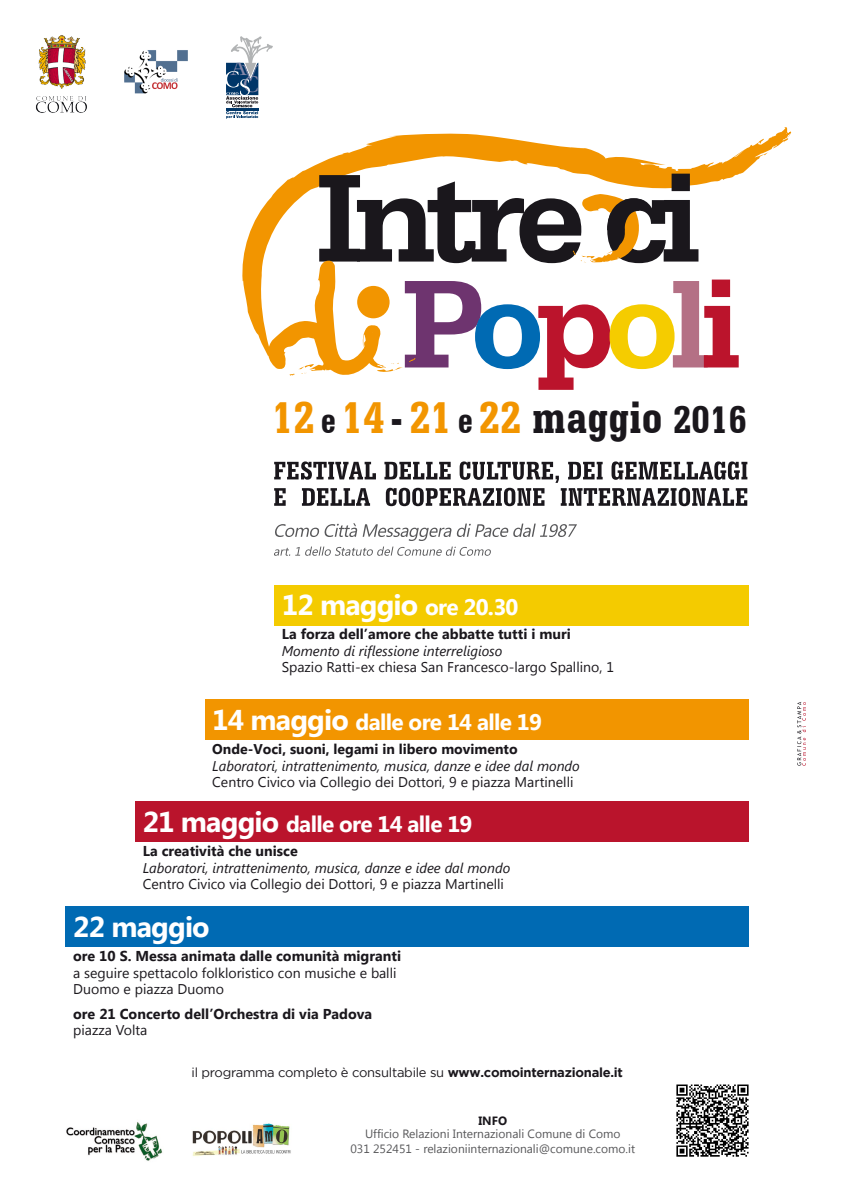
<style>
.page{position:relative;width:842px;height:1191px;background:#fff}
.page>*{position:absolute;margin:0;border:0;box-sizing:border-box;transform-origin:0 0}
.t1{font:700 132.4px/105.9px "Serifa BT";letter-spacing:-.07em;color:#1a171c}
.t2{font:700 condensed 46.9px "Serifa BT";color:#f29500}
.t3{font:700 28.6px "Segoe UI";letter-spacing:-.03em;color:#fff}
.t4{font:300 25.3px "Garamond";color:#8687a8}
.t5{font:700 22.5px "Segoe UI";letter-spacing:-.03em;color:#fff}
.t6{font:700 14.3px "Segoe UI";color:#1a171c}
.t7{font:italic 14.1px "Segoe UI";color:#1a171c}
.t8{font:14.1px "Segoe UI Symbol";color:#1a171c}
.t9{font:700 14.1px "Segoe UI";color:#1a171c}
.t10{font:13px "Gotham";letter-spacing:-.02em;color:#1a171c}
.t11{font:12px "Segoe UI Symbol";color:#58585a}
.t12{font:700 12px "Segoe UI";color:#1a171c}
.s1{color:#6e346f}
.s2{color:#006ab3}
.s3{color:#bb142c}
.s4{color:#f5cc00}
.s5{color:#b47085}
.s6{font-size:38px;color:#1a171c}
.s7{color:#1a171c}
.s8{font-size:40.5px;color:#1a171c}
.s9{font-size:22.5px}
.s10{font-size:28.6px}
.s11{font-weight:700}
</style>
<div class="page">
<svg style="left:226px;top:36px;width:47px;height:83px"></svg>
<img style="left:124px;top:50px;width:64px;height:44px">
<img style="left:35px;top:35px;width:52px;height:78px">
<svg style="left:242px;top:127px;width:549px;height:229px"></svg>
<svg style="left:409px;top:358px;width:7px;height:4px"></svg>
<svg style="left:268px;top:257px;width:135px;height:119px"></svg>
<div style="left:357px;top:286px;width:33px;height:32px;background:#f29500;border-radius:50%"></div>
<svg style="left:573px;top:193px;width:71px;height:70px"></svg>
<svg style="left:274px;top:523px;width:303px;height:33px"></svg>
<svg style="left:274px;top:461px;width:473px;height:45px"></svg>
<div style="left:66px;top:906px;width:776px;height:41px;background:#006ab3"></div>
<div style="left:135px;top:801px;width:707px;height:41px;background:#ba142c"></div>
<div style="left:205px;top:699px;width:637px;height:40px;background:#f29500"></div>
<div style="left:275px;top:585px;width:567px;height:40px;background:#f4cb00"></div>
<div style="left:750px;top:549px;width:92px;height:427px;background:#fff"></div>
<svg style="left:797px;top:702px;width:9px;height:63px"></svg>
<img style="left:192px;top:1123px;width:99px;height:33px">
<img style="left:66px;top:1122px;width:97px;height:39px">
<img style="left:676px;top:1084px;width:73px;height:73px">
<h3 class="t4" style="left:231px;top:53px;width:18px">A</h3>
<h3 class="t4" style="left:242px;top:64px;width:18px">CV</h3>
<h1 class="t1" style="left:402px;top:161px;width:341px;text-indent:-85px">Intre ci<br><span class="s1">P</span><span class="s2">o</span><span class="s3">p</span><span class="s4">o</span><span class="s5">l</span><span class="s3">i</span></h1>
<h2 class="t2" style="left:272px;top:389px;width:476px">12 <span class="s6">e</span> 14 <span class="s7">-</span> 21 <span class="s6">e</span> 22 <span class="s7">maggio</span> <span class="s8">2016</span></h2>
<h3 class="t3" style="left:282px;top:584px;width:238px">12 maggio <span class="s9">ore 20.30</span></h3>
<p class="t6" style="left:282px;top:624px;width:291px">La forza dell’amore che abbatte tutti i muri</p>
<p class="t7" style="left:282px;top:641px;width:222px">Momento di riflessione interreligioso</p>
<p class="t8" style="left:314px;top:656px;width:39px">□ ▼▼</p>
<p class="t8" style="left:466px;top:656px;width:53px">■ ▲□●</p>
<p class="t8" style="left:538px;top:656px;width:63px">□ ●● ■□</p>
<h3 class="t5" style="left:212px;top:705px;width:331px"><span class="s10">14 maggio</span> dalle ore 14 alle 19</h3>
<p class="t9" style="left:212px;top:739px;width:307px">Onde-Voci, suoni, legami in libero movimento</p>
<p class="t7" style="left:212px;top:756px;width:369px">Laboratori, intrattenimento, musica, danze e idee dal mondo</p>
<p class="t8" style="left:228px;top:771px;width:79px">■▼□ ❖ □ ❖</p>
<p class="t8" style="left:329px;top:771px;width:17px">□●●</p>
<p class="t8" style="left:408px;top:771px;width:27px">□▼▼□</p>
<p class="t8" style="left:540px;top:771px;width:32px">▼■ ●●</p>
<h3 class="t5" style="left:143px;top:807px;width:331px"><span class="s10">21 maggio</span> dalle ore 14 alle 19</h3>
<p class="t6" style="left:143px;top:841px;width:157px">La creatività che unisce</p>
<p class="t7" style="left:143px;top:858px;width:369px">Laboratori, intrattenimento, musica, danze e idee dal mondo</p>
<p class="t8" style="left:159px;top:873px;width:79px">■▼□ ❖ □ ❖</p>
<p class="t8" style="left:259px;top:873px;width:17px">□●●</p>
<p class="t8" style="left:338px;top:873px;width:27px">□▼▼□</p>
<p class="t8" style="left:470px;top:873px;width:32px">▼■ ●●</p>
<h3 class="t3" style="left:73px;top:906px;width:138px">22 maggio</h3>
<p class="t6" style="left:73px;top:946px;width:329px">ore 10 S. Messa animata dalle comunità migranti</p>
<p class="t8" style="left:133px;top:962px;width:199px">▲ ▼▼ □●□ □● ●□ ▲▼ □ □■ ◆▲</p>
<p class="t8" style="left:83px;top:978px;width:38px">◆□ □</p>
<p class="t8" style="left:187px;top:978px;width:38px">◆□ □</p>
<p class="t6" style="left:73px;top:1003px;width:301px">ore 21 Concerto dell’Orchestra di via Padova</p>
<p class="t8" style="left:124px;top:1019px;width:18px">□●▼</p>
<p class="t10" style="left:192px;top:1065px;width:433px">il programma completo è consultabile su <span class="s11">www.comointernazionale.it</span></p>
<p class="t12" style="left:478px;top:1112px;width:28px">info</p>
<p class="t11" style="left:392px;top:1124px;width:175px">□ ● □■ ■▼ ■ □■● □ ◆■</p>
<p class="t11" style="left:434px;top:1139px;width:104px">● □■■▼ ■ □■●</p>
<p class="t11" style="left:556px;top:1139px;width:81px">□◆■ □□▼</p>
</div>
